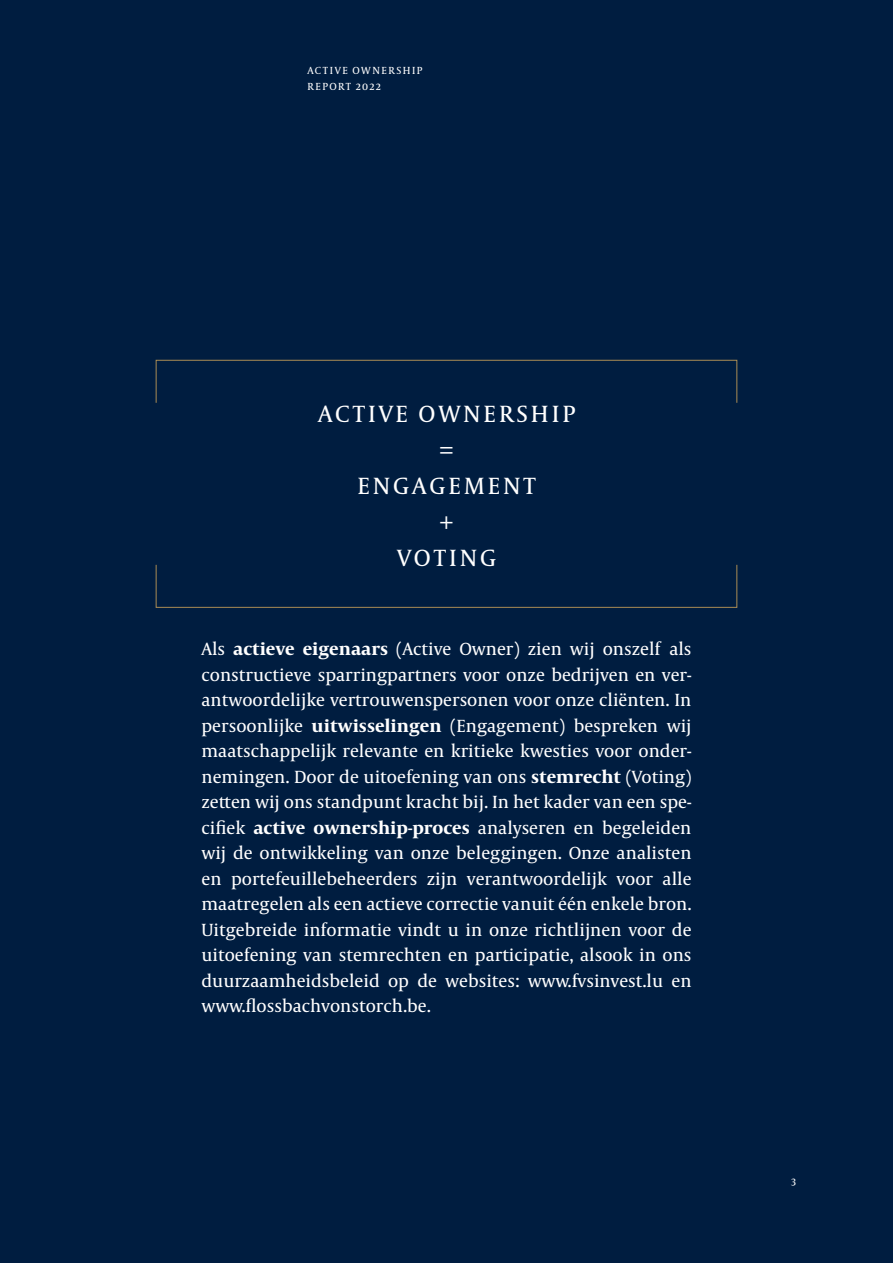
<style>
.page{position:relative;width:893px;height:1263px;background:#001d40}
.page>*{position:absolute;margin:0;border:0;box-sizing:border-box;transform-origin:0 0}
.t1{font:24px/36px "Capitolium News 2";letter-spacing:.12em;color:#fff;text-align:center}
.t2{font:18px/25.5px "Capitolium News 2";color:#fff;text-align:justify}
.t3{font:10.5px/15.9px "Capitolium News 2";letter-spacing:.14em;color:#fff}
.s1{font-weight:700}
</style>
<div class="page">
<div style="left:156px;top:360px;width:581px;height:43px;border:1px solid #aa8c54"></div>
<p class="t3" style="left:307px;top:62px;width:117px">ACTIVE OWNERSHIP<br>REPORT 2022</p>
<h1 class="t1" style="left:318px;top:394px;width:259px">ACTIVE OWNERSHIP =<br>ENGAGEMENT<br>+<br>VOTING</h1>
<p class="t2" style="left:201px;top:635px;width:492px">Als <span class="s1">actieve eigenaars</span> (Active Owner) zien wij onszelf als constructieve sparringpartners voor onze bedrijven en ver&shy;antwoordelijke vertrouwenspersonen voor onze cliënten. In persoonlijke <span class="s1">uitwisselingen</span> (Engagement) bespreken wij maatschappelijk relevante en kritieke kwesties voor onder&shy;nemingen. Door de uitoefening van ons <span class="s1">stemrecht</span> (Voting) zetten wij ons standpunt kracht bij. In het kader van een spe&shy;cifiek <span class="s1">active ownership-proces</span> analyseren en begeleiden wij de ontwikkeling van onze beleggingen. Onze analisten en portefeuillebeheerders zijn verantwoordelijk voor alle maatregelen als een actieve correctie vanuit één enkele bron.<br>Uitgebreide informatie vindt u in onze richtlijnen voor de uitoefening van stemrechten en participatie, alsook in ons duurzaamheidsbeleid op de websites: www.fvsinvest.lu en www.flossbachvonstorch.be.</p>
<p class="t3" style="left:791px;top:1173px;width:6px">3</p>
</div>
